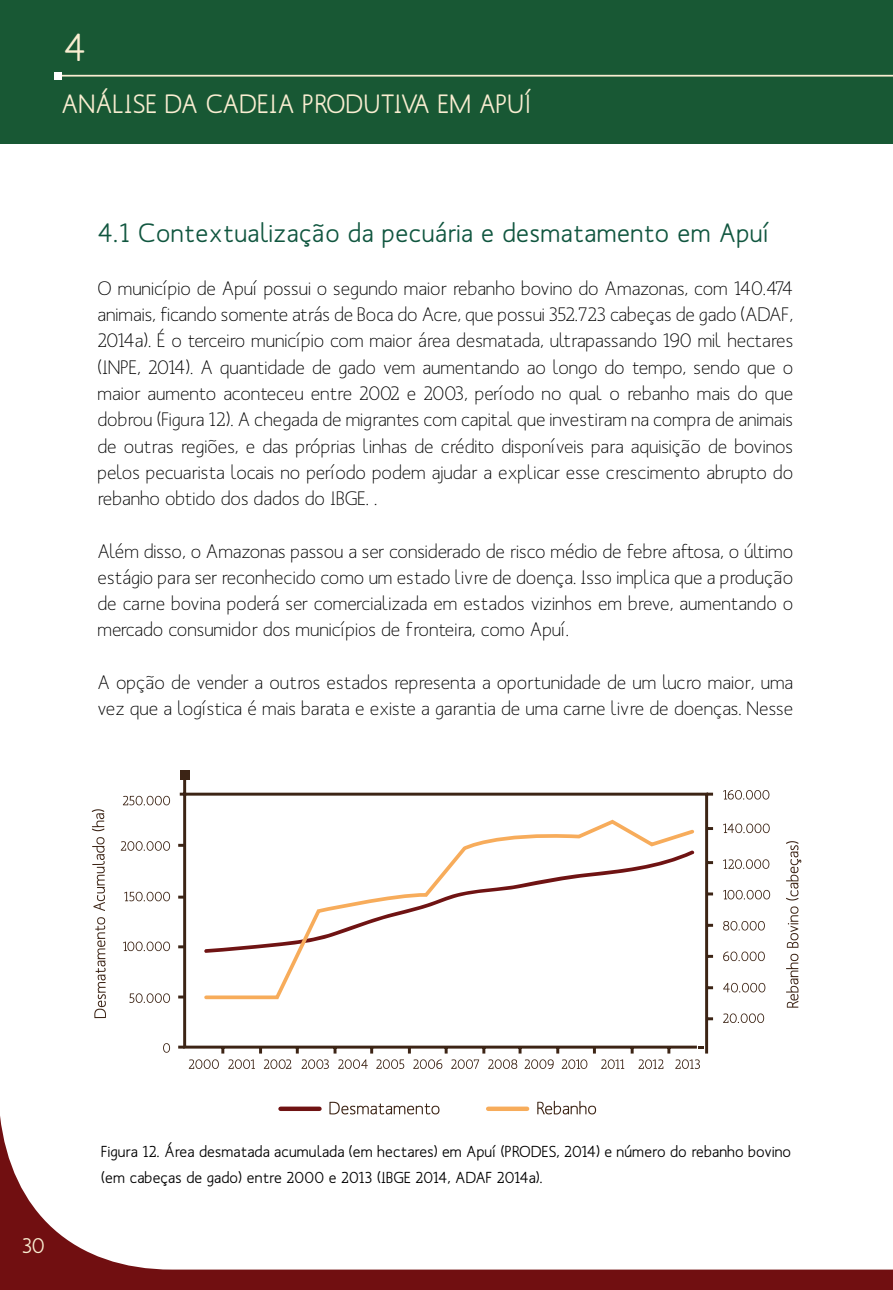
<style>
.page{position:relative;width:893px;height:1290px;background:#fff}
.page>*{position:absolute;margin:0;border:0;box-sizing:border-box;transform-origin:0 0}
.t1{font:500 38.5px "Mank Sans";color:#f9edd1}
.t2{font:500 26.25px "Mank Sans";letter-spacing:.02em;color:#10563f}
.t3{font:500 26.25px "Mank Sans";letter-spacing:.01em;color:#f9edd1}
.t4{font:500 21px "Mank Sans";color:#f9edd1}
.t5{font:19.25px/26.2px "Mank Sans";color:#000;text-align:justify}
.t6{font:500 15.75px/26.2px "Mank Sans";letter-spacing:.01em;color:#000}
</style>
<div class="page">
<svg style="left:0;top:1116px;width:893px;height:174px"></svg>
<div style="left:0;top:0;width:893px;height:144px;background:#185834"></div>
<svg style="left:94px;top:917px;width:12px;height:101px"></svg>
<svg style="left:92px;top:837px;width:13px;height:74px"></svg>
<svg style="left:92px;top:809px;width:12px;height:22px"></svg>
<svg style="left:786px;top:954px;width:12px;height:53px"></svg>
<svg style="left:787px;top:906px;width:11px;height:42px"></svg>
<svg style="left:786px;top:841px;width:15px;height:59px"></svg>
<div style="left:180px;top:770px;width:10px;height:10px;background:#3c2415"></div>
<svg style="left:189px;top:1059px;width:30px;height:10px"></svg>
<svg style="left:228px;top:1059px;width:27px;height:10px"></svg>
<svg style="left:264px;top:1059px;width:27px;height:10px"></svg>
<svg style="left:302px;top:1059px;width:27px;height:10px"></svg>
<svg style="left:338px;top:1059px;width:30px;height:10px"></svg>
<svg style="left:376px;top:1059px;width:28px;height:10px"></svg>
<svg style="left:413px;top:1059px;width:29px;height:10px"></svg>
<svg style="left:451px;top:1059px;width:28px;height:10px"></svg>
<svg style="left:488px;top:1059px;width:29px;height:10px"></svg>
<svg style="left:525px;top:1059px;width:29px;height:10px"></svg>
<svg style="left:562px;top:1059px;width:25px;height:10px"></svg>
<svg style="left:601px;top:1059px;width:23px;height:10px"></svg>
<svg style="left:638px;top:1059px;width:25px;height:10px"></svg>
<svg style="left:675px;top:1059px;width:25px;height:10px"></svg>
<svg style="left:723px;top:790px;width:46px;height:9px"></svg>
<svg style="left:723px;top:823px;width:47px;height:10px"></svg>
<svg style="left:723px;top:859px;width:46px;height:10px"></svg>
<svg style="left:723px;top:890px;width:47px;height:9px"></svg>
<svg style="left:723px;top:921px;width:42px;height:9px"></svg>
<svg style="left:723px;top:951px;width:42px;height:10px"></svg>
<svg style="left:723px;top:983px;width:42px;height:9px"></svg>
<svg style="left:723px;top:1013px;width:41px;height:10px"></svg>
<svg style="left:178px;top:780px;width:536px;height:274px"></svg>
<svg style="left:329px;top:1102px;width:110px;height:12px"></svg>
<svg style="left:537px;top:1101px;width:59px;height:13px"></svg>
<div style="left:281px;top:1106px;width:38px;height:5px;background:#6f1313"></div>
<div style="left:488px;top:1106px;width:39px;height:5px;background:#f7ac5b"></div>
<svg style="left:698px;top:1045px;width:6px;height:3px"></svg>
<svg style="left:178px;top:844px;width:7px;height:3px"></svg>
<svg style="left:178px;top:895px;width:7px;height:3px"></svg>
<svg style="left:178px;top:945px;width:7px;height:3px"></svg>
<svg style="left:178px;top:995px;width:7px;height:3px"></svg>
<svg style="left:178px;top:1045px;width:7px;height:3px"></svg>
<svg style="left:123px;top:796px;width:47px;height:9px"></svg>
<svg style="left:121px;top:841px;width:49px;height:10px"></svg>
<svg style="left:124px;top:892px;width:46px;height:9px"></svg>
<svg style="left:123px;top:941px;width:47px;height:10px"></svg>
<svg style="left:129px;top:993px;width:41px;height:10px"></svg>
<svg style="left:163px;top:1043px;width:7px;height:10px"></svg>
<svg style="left:202px;top:817px;width:495px;height:184px"></svg>
<hr style="left:54px;top:75px;width:839px;height:2px;background:#f9edd1">
<div style="left:54px;top:72px;width:8px;height:8px;background:#fff"></div>
<h1 class="t1" style="left:64px;top:23px;width:24px">4</h1>
<h2 class="t3" style="left:61px;top:87px;width:472px">ANÁLISE DA CADEIA PRODUTIVA EM APUÍ</h2>
<h2 class="t2" style="left:98px;top:217px;width:674px">4.1 Contextualização da pecuária e desmatamento em Apuí</h2>
<p class="t5" style="left:98px;top:275px;width:697px">O município de Apuí possui o segundo maior rebanho bovino do Amazonas, com 140.474 animais, ficando somente atrás de Boca do Acre, que possui 352.723 cabeças de gado (ADAF, 2014a). É o terceiro município com maior área desmatada, ultrapassando 190 mil hectares (INPE, 2014). A quantidade de gado vem aumentando ao longo do tempo, sendo que o maior aumento aconteceu entre 2002 e 2003, período no qual o rebanho mais do que dobrou (Figura 12). A chegada de migrantes com capital que investiram na compra de animais de outras regiões, e das próprias linhas de crédito disponíveis para aquisição de bovinos pelos pecuarista locais no período podem ajudar a explicar esse crescimento abrupto do rebanho obtido dos dados do IBGE. .</p>
<p class="t5" style="left:98px;top:538px;width:697px">Além disso, o Amazonas passou a ser considerado de risco médio de febre aftosa, o último estágio para ser reconhecido como um estado livre de doença. Isso implica que a produção de carne bovina poderá ser comercializada em estados vizinhos em breve, aumentando o mercado consumidor dos municípios de fronteira, como Apuí.</p>
<p class="t5" style="left:98px;top:669px;width:697px">A opção de vender a outros estados representa a oportunidade de um lucro maior, uma vez que a logística é mais barata e existe a garantia de uma carne livre de doenças. Nesse</p>
<p class="t4" style="left:22px;top:1233px;width:24px">30</p>
<p class="t6" style="left:101px;top:1138px;width:691px">Figura 12. Área desmatada acumulada (em hectares) em Apuí (PRODES, 2014) e número do rebanho bovino (em cabeças de gado) entre 2000 e 2013 (IBGE 2014, ADAF 2014a).</p>
</div>
